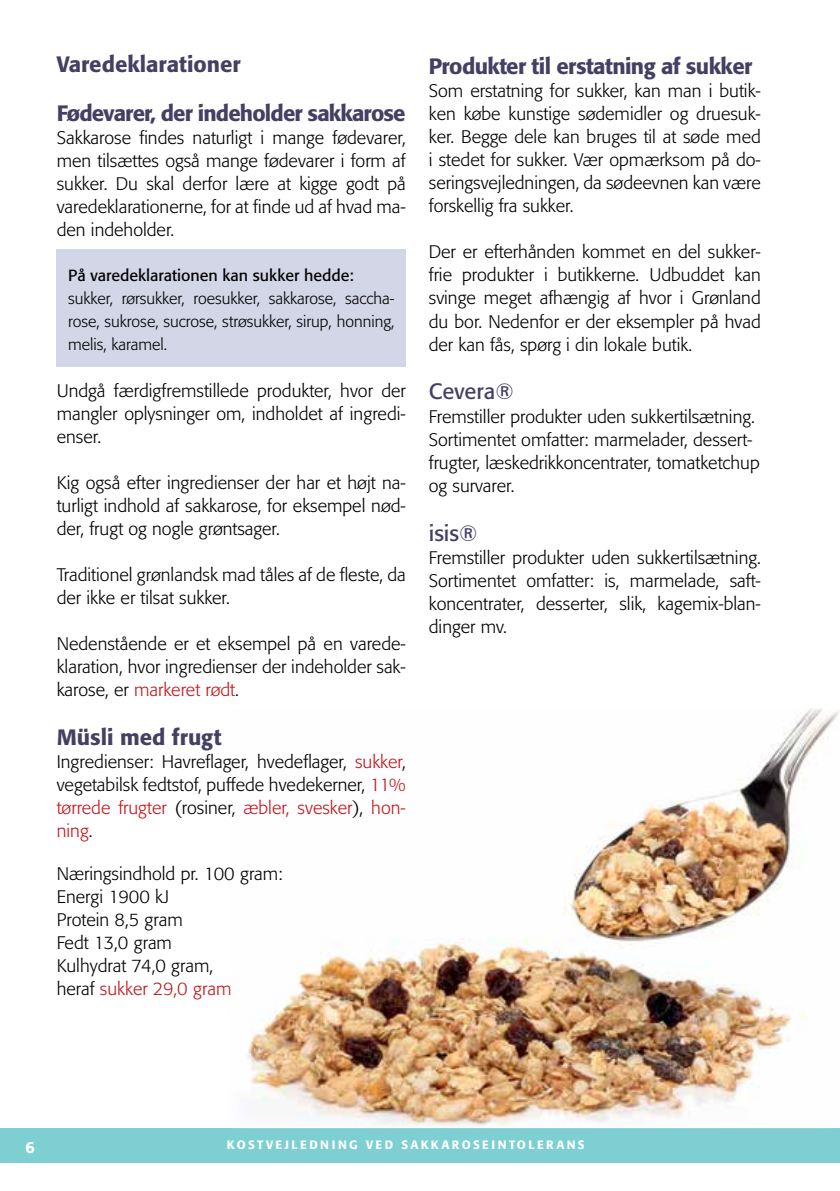
<style>
.page{position:relative;width:840px;height:1191px;background:#fff}
.page>*{position:absolute;margin:0;border:0;box-sizing:border-box;transform-origin:0 0}
.t1{font:500 22px "Formata";letter-spacing:-.025em;color:#444063}
.t2{font:500 22px "Formata";color:#444063}
.t3{font:22px "Formata";color:#444063}
.t4{font:300 18px/23px "Formata";color:#000;text-align:justify}
.t5{font:300 16px/23px "Formata";color:#000;text-align:justify}
.t6{font:16px "Formata";color:#000}
.t7{font:500 16px "Formata";color:#fff}
.t8{font:500 12px "Formata";letter-spacing:.2em;color:#fff}
.s1{color:#c4161c}
</style>
<div class="page">
<div style="left:0;top:1128px;width:839px;height:34px;background:#7ecfd1"></div>
<img style="left:247px;top:708px;width:592px;height:418px">
<div style="left:57px;top:249px;width:348px;height:118px;background:#d3d6e7"></div>
<p class="t2" style="left:57px;top:51px;width:185px">Varedeklarationer</p>
<p class="t1" style="left:57px;top:100px;width:350px">Fødevarer, der indeholder sakkarose</p>
<p class="t4" style="left:57px;top:127px;width:350px">Sakkarose findes naturligt i mange fødevarer, men tilsættes også mange fødevarer i form af sukker. Du skal derfor lære at kigge godt på varedeklarationerne, for at finde ud af hvad ma&shy;den indeholder.</p>
<p class="t6" style="left:68px;top:266px;width:287px">På varedeklarationen kan sukker hedde:</p>
<p class="t5" style="left:68px;top:287px;width:328px">sukker, rørsukker, roesukker, sakkarose, saccha&shy;rose, sukrose, sucrose, strøsukker, sirup, honning, melis, karamel.</p>
<p class="t4" style="left:57px;top:379px;width:350px">Undgå færdigfremstillede produkter, hvor der mangler oplysninger om, indholdet af ingredi&shy;enser.</p>
<p class="t4" style="left:57px;top:471px;width:350px">Kig også efter ingredienser der har et højt na&shy;turligt indhold af sakkarose, for eksempel nød&shy;der, frugt og nogle grøntsager.</p>
<p class="t4" style="left:57px;top:563px;width:350px">Traditionel grønlandsk mad tåles af de fleste, da der ikke er tilsat sukker.</p>
<p class="t4" style="left:57px;top:632px;width:350px">Nedenstående er et eksempel på en varede&shy;klaration, hvor ingredienser der indeholder sak&shy;karose, er <span class="s1">markeret rødt</span>.</p>
<p class="t2" style="left:57px;top:723px;width:166px">Müsli med frugt</p>
<p class="t4" style="left:57px;top:750px;width:350px">Ingredienser: Havreflager, hvedeflager, <span class="s1">sukker</span>, vegetabilsk fedtstof, puffede hvedekerner, <span class="s1">11% tørrede frugter</span> (rosiner, <span class="s1">æbler, svesker</span>), <span class="s1">hon&shy;ning</span>.</p>
<p class="t4" style="left:57px;top:862px;width:227px;text-align:left">Næringsindhold pr. 100 gram:<br>Energi 1900 kJ<br>Protein 8,5 gram<br>Fedt 13,0 gram<br>Kulhydrat 74,0 gram,<br>heraf <span class="s1">sukker 29,0 gram</span></p>
<p class="t1" style="left:428px;top:53px;width:325px">Produkter til erstatning af sukker</p>
<p class="t4" style="left:428px;top:80px;width:333px">Som erstatning for sukker, kan man i butik&shy;ken købe kunstige sødemidler og druesuk&shy;ker. Begge dele kan bruges til at søde med i stedet for sukker. Vær opmærksom på do&shy;seringsvejledningen, da sødeevnen kan være forskellig fra sukker.</p>
<p class="t4" style="left:428px;top:241px;width:333px">Der er efterhånden kommet en del sukker&shy;frie produkter i butikkerne. Udbuddet kan svinge meget afhængig af hvor i Grønland du bor. Nedenfor er der eksempler på hvad der kan fås, spørg i din lokale butik.</p>
<p class="t3" style="left:428px;top:378px;width:86px">Cevera®</p>
<p class="t4" style="left:428px;top:405px;width:332px;text-align:left">Fremstiller produkter uden sukkertilsætning.<br>Sortimentet omfatter: marmelader, dessert&shy;frugter, læskedrikkoncentrater, tomatketchup og survarer.</p>
<p class="t3" style="left:428px;top:519px;width:50px">isis®</p>
<p class="t4" style="left:428px;top:546px;width:333px">Fremstiller produkter uden sukkertilsætning.<br>Sortimentet omfatter: is, marmelade, saft&shy;koncentrater, desserter, slik, kagemix-blan&shy;dinger mv.</p>
<p class="t7" style="left:26px;top:1137px;width:11px">6</p>
<p class="t8" style="left:227px;top:1137px;width:245px">Kostvejledning ved SAKKAROSE</p>
<p class="t8" style="left:491px;top:1137px;width:95px">intolera ns</p>
</div>
